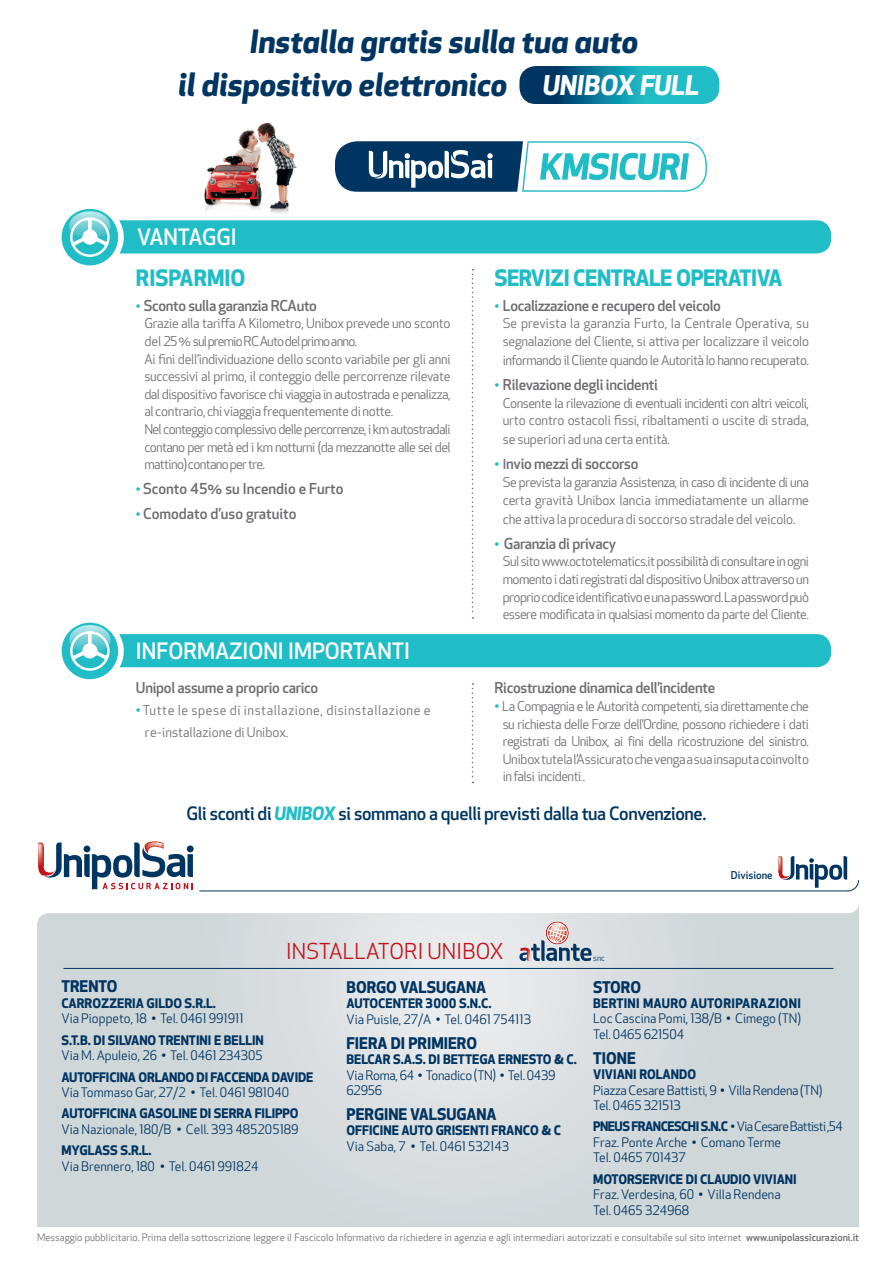
<style>
.page{position:relative;width:893px;height:1263px;background:#fff}
.page>*{position:absolute;margin:0;border:0;box-sizing:border-box;transform-origin:0 0}
.t1{font:italic 700 31.5px "Apex New";color:#003562}
.t2{font:italic 700 26.55px "Apex New";color:#fff}
.t3{font:500 22.05px "Apex New";color:#fff}
.t4{font:700 22.05px "Apex New";letter-spacing:-.02em;color:#21bdc6}
.t5{font:700 22.05px "Apex New";color:#21bdc6}
.t6{font:21.45px "Apex New";letter-spacing:.01em;color:#c4121a}
.t7{font:500 18px "Apex New";letter-spacing:-.02em;color:#003562}
.t8{font:700 15.75px "Apex New";color:#003562}
.t9{font:500 14.7px "Apex New";letter-spacing:-.02em;color:#6c6d70}
.t10{font:500 14.7px "Apex New";color:#6c6d70}
.t11{font:13.2px/17.7px "Apex New";letter-spacing:-.02em;color:#6c6d70}
.t12{font:13.2px/17.7px "Apex New";letter-spacing:-.04em;color:#6c6d70}
.t13{font:13.2px "Apex New";letter-spacing:.04em;color:#6c6d70}
.t14{font:13.2px "Apex New";color:#6c6d70}
.t15{font:12.9px "Apex New";color:#003562}
.t16{font:700 12.9px "Apex New";color:#003562}
.t17{font:12.9px/15.5px "Apex New";letter-spacing:-.02em;color:#003562}
.t18{font:12.9px "Apex New";letter-spacing:-.05em;color:#003562}
.t19{font:700 12.9px "Apex New";letter-spacing:.025em;color:#003562}
.t20{font:500 10.65px "Apex New";color:#003562}
.t21{font:10.05px "Apex New";color:#6c6d70}
.t22{font:8.4px "Apex New";color:#003562}
.s1{font-weight:400;font-size:13.2px;color:#21bdc6}
.s2{color:#21bdc6}
.s3{font-size:13.2px}
.s4{color:#79ced4}
.s5{font-weight:700;font-style:italic;color:#21bdc6}
.s6{font-weight:700}
.s7{font-weight:500}
</style>
<div class="page">
<svg style="left:37px;top:905px;width:822px;height:322px;background:#d6dcde"></svg>
<svg style="left:38px;top:841px;width:155px;height:48px"></svg>
<svg style="left:199px;top:856px;width:660px;height:36px"></svg>
<svg style="left:519px;top:921px;width:72px;height:40px;background:#b7b7c0"></svg>
<hr style="left:63px;top:968px;width:770px;height:1px;background:#003562">
<img style="left:204px;top:122px;width:93px;height:92px">
<div style="left:119px;top:220px;width:712px;height:33px;background:#21bdc6"></div>
<div style="left:62px;top:209px;width:56px;height:56px;background:#21bdc6;border-radius:50%"></div>
<svg style="left:69px;top:211px;width:42px;height:46px"></svg>
<svg style="left:472px;top:269px;width:1px;height:350px"></svg>
<div style="left:119px;top:634px;width:712px;height:33px;background:#21bdc6"></div>
<div style="left:62px;top:623px;width:56px;height:56px;background:#21bdc6;border-radius:50%"></div>
<svg style="left:69px;top:625px;width:42px;height:46px"></svg>
<svg style="left:472px;top:683px;width:1px;height:100px"></svg>
<svg style="left:335px;top:141px;width:372px;height:51px"></svg>
<svg style="left:519px;top:66px;width:200px;height:38px;background:#188ba3"></svg>
<p class="t1" style="left:250px;top:19px;width:390px">Installa gratis sulla tua auto</p>
<p class="t2" style="left:543px;top:67px;width:158px">UNIBOX FULL</p>
<p class="t1" style="left:178px;top:62px;width:330px">il dispositivo elettronico</p>
<p class="t3" style="left:137px;top:222px;width:101px">VANTAGGI</p>
<p class="t5" style="left:136px;top:262px;width:111px">RISPARMIO</p>
<p class="t9" style="left:136px;top:295px;width:182px"><span class="s1">•</span> Sconto sulla garanzia RCAuto</p>
<p class="t11" style="left:144px;top:315px;width:308px">Grazie alla tariffa A Kilometro, Unibox prevede uno sconto del 25 % sul premio RC Auto del primo anno.</p>
<p class="t11" style="left:144px;top:350px;width:308px">Ai fini dell’individuazione dello sconto variabile per gli anni successivi al primo, il conteggio delle percorrenze rilevate</p>
<p class="t12" style="left:144px;top:385px;width:308px">dal dispositivo favorisce chi viaggia in autostrada e penalizza, al contrario, chi viaggia frequentemente dinotte.</p>
<p class="t11" style="left:144px;top:420px;width:308px;text-align:justify">Nel conteggio complessivo delle percorrenze, i km autostradali contano per metà ed i km notturni (da mezzanotte alle sei del mattino) contano per tre.</p>
<p class="t10" style="left:136px;top:479px;width:209px"><span class="s1">•</span> Sconto 45% su Incendio e Furto</p>
<p class="t10" style="left:136px;top:504px;width:162px"><span class="s1">•</span> Comodato d’uso gratuito</p>
<p class="t3" style="left:136px;top:637px;width:275px">INFORMAZIONI IMPORTANTI</p>
<p class="t9" style="left:136px;top:678px;width:184px">Unipol assume a proprio carico</p>
<p class="t13" style="left:136px;top:702px;width:296px"><span class="s2">•</span> Tutte le spese di installazione, disinstallazione e</p>
<p class="t14" style="left:145px;top:724px;width:145px">re-installazione di Unibox.</p>
<p class="t4" style="left:494px;top:262px;width:290px">SERVIZI CENTRALE OPERATIVA</p>
<p class="t9" style="left:494px;top:295px;width:228px"><span class="s1">•</span> Localizzazione e recupero del veicolo</p>
<p class="t11" style="left:503px;top:315px;width:308px">Se prevista la garanzia Furto, la Centrale Operativa, su segnalazione del Cliente, si attiva per localizzare il veicolo</p>
<p class="t12" style="left:503px;top:351px;width:308px">informando il Cliente quando le Autorità lo hanno recuperato.</p>
<p class="t9" style="left:494px;top:375px;width:165px"><span class="s1">•</span> Rilevazione degli incidenti</p>
<p class="t12" style="left:503px;top:394px;width:308px">Consente la rilevazione di eventuali incidenti con altri veicoli, urto contro ostacoli fissi, ribaltamenti o uscite di strada,</p>
<p class="t11" style="left:503px;top:431px;width:169px">se superiori ad una certa entità.</p>
<p class="t9" style="left:494px;top:454px;width:146px"><span class="s1">•</span> <span class="s3">I</span>nvio mezzi di soccorso</p>
<p class="t12" style="left:503px;top:473px;width:308px">Se prevista la garanzia Assistenza, in caso di incidente di una certa gravità Unibox lancia immediatamente un allarme</p>
<p class="t11" style="left:503px;top:510px;width:294px">che attiva la procedura di soccorso stradale del veicolo.</p>
<p class="t9" style="left:494px;top:534px;width:123px"><span class="s1">•</span> Garanzia di privacy</p>
<p class="t11" style="left:503px;top:553px;width:308px;text-align:justify">Sul sito www.octotelematics.it possibilità di consultare in ogni momento i dati registrati dal dispositivo Unibox attraverso un proprio codice identificativo e una password. La password può essere modificata in qualsiasi momento da parte del Cliente.</p>
<p class="t9" style="left:494px;top:678px;width:222px">Ricostruzione dinamica dell’incidente</p>
<p class="t11" style="left:503px;top:697px;width:308px;text-align:justify;text-indent:-8px"><span class="s2">•</span> La Compagnia e le Autorità competenti, sia direttamente che su richiesta delle Forze dell’Ordine, possono richiedere i dati registrati da Unibox, ai fini della ricostruzione del sinistro.<br>Unibox tutela l’Assicurato che venga a sua insaputa coinvolto</p>
<p class="t12" style="left:503px;top:768px;width:84px">in falsi incidenti<span class="s4">.</span>.</p>
<p class="t7" style="left:187px;top:801px;width:521px">Gli sconti di <span class="s5">UNIBOX</span> si sommano a quelli previsti dalla tua Convenzione.</p>
<p class="t6" style="left:286px;top:938px;width:219px">INSTALLATORI UNIBOX</p>
<p class="t22" style="left:593px;top:952px;width:13px">snc</p>
<p class="t20" style="left:731px;top:868px;width:43px">Divisione</p>
<p class="t8" style="left:61px;top:975px;width:58px">TRENTO</p>
<p class="t16" style="left:61px;top:994px;width:156px">CARROZZERIA GILDO S.R.L.</p>
<p class="t15" style="left:61px;top:1010px;width:184px">Via Pioppeto, 18 • Tel. 0461 991911</p>
<p class="t16" style="left:61px;top:1031px;width:204px">S.T.B. DI SILVANO TRENTINI E BELLIN</p>
<p class="t15" style="left:61px;top:1047px;width:203px">Via M. Apuleio, 26 • Tel. 0461 234305</p>
<p class="t16" style="left:61px;top:1067px;width:253px">AUTOFFICINA ORLANDO DI FACCENDA DAVIDE</p>
<p class="t15" style="left:61px;top:1084px;width:229px">Via Tommaso Gar, 27/2 • Tel. 0461 981040</p>
<p class="t16" style="left:61px;top:1104px;width:239px">AUTOFFICINA GASOLINE DI SERRA FILIPPO</p>
<p class="t15" style="left:61px;top:1121px;width:239px">Via Nazionale, 180/B • Cell. 393 485205189</p>
<p class="t16" style="left:61px;top:1141px;width:92px">MYGLASS S.R.L.</p>
<p class="t15" style="left:61px;top:1158px;width:198px">Via Brennero, 180 • Tel. 0461 991824</p>
<p class="t8" style="left:347px;top:976px;width:141px">BORGO VALSUGANA</p>
<p class="t16" style="left:347px;top:994px;width:146px">AUTOCENTER 3000 S.N.C.</p>
<p class="t15" style="left:347px;top:1011px;width:186px">Via Puisle, 27/A • Tel. 0461 754113</p>
<p class="t8" style="left:347px;top:1031px;width:132px">FIERA DI PRIMIERO</p>
<p class="t16" style="left:347px;top:1050px;width:232px">BELCAR S.A.S. DI BETTEGA ERNESTO &amp; C.</p>
<p class="t17" style="left:347px;top:1067px;width:210px">Via Roma, 64 • Tonadico (TN) • Tel. 0439<br>62956</p>
<p class="t8" style="left:347px;top:1103px;width:152px">PERGINE VALSUGANA</p>
<p class="t16" style="left:347px;top:1121px;width:216px">OFFICINE AUTO GRISENTI FRANCO &amp; C</p>
<p class="t15" style="left:347px;top:1138px;width:164px">Via Saba, 7 • Tel. 0461 532143</p>
<p class="t8" style="left:593px;top:975px;width:49px">STORO</p>
<p class="t19" style="left:593px;top:994px;width:209px">BERTINI MAURO AUTORIPARAZIONI</p>
<p class="t15" style="left:593px;top:1010px;width:209px">Loc Cascina Pomi, 138/B • Cimego (TN)</p>
<p class="t15" style="left:593px;top:1026px;width:92px">Tel. 0465 621504</p>
<p class="t8" style="left:593px;top:1046px;width:44px">TIONE</p>
<p class="t16" style="left:593px;top:1065px;width:104px">VIVIANI ROLANDO</p>
<p class="t17" style="left:593px;top:1082px;width:231px">Piazza Cesare Battisti, 9 • Villa Rendena (TN)</p>
<p class="t15" style="left:593px;top:1097px;width:89px">Tel. 0465 321513</p>
<p class="t18" style="left:593px;top:1118px;width:251px"><span class="s6">PNEUS FRANCESCHI S.N.C</span> • Via Cesare Battisti ,54</p>
<p class="t15" style="left:593px;top:1134px;width:189px">Fraz. Ponte Arche • Comano Terme</p>
<p class="t15" style="left:593px;top:1149px;width:94px">Tel. 0465 701437</p>
<p class="t16" style="left:593px;top:1170px;width:205px">MOTORSERVICE DI CLAUDIO VIVIANI</p>
<p class="t15" style="left:593px;top:1186px;width:189px">Fraz. Verdesina, 60 • Villa Rendena</p>
<p class="t15" style="left:593px;top:1202px;width:97px">Tel. 0465 324968</p>
<p class="t21" style="left:37px;top:1231px;width:823px">Messaggio pubblicitario. Prima della sottoscrizione leggere il Fascicolo Informativo da richiedere in agenzia e agli intermediari autorizzati e consultabile sul sito internet <span class="s7">www.unipolassicurazioni.it</span></p>
</div>
